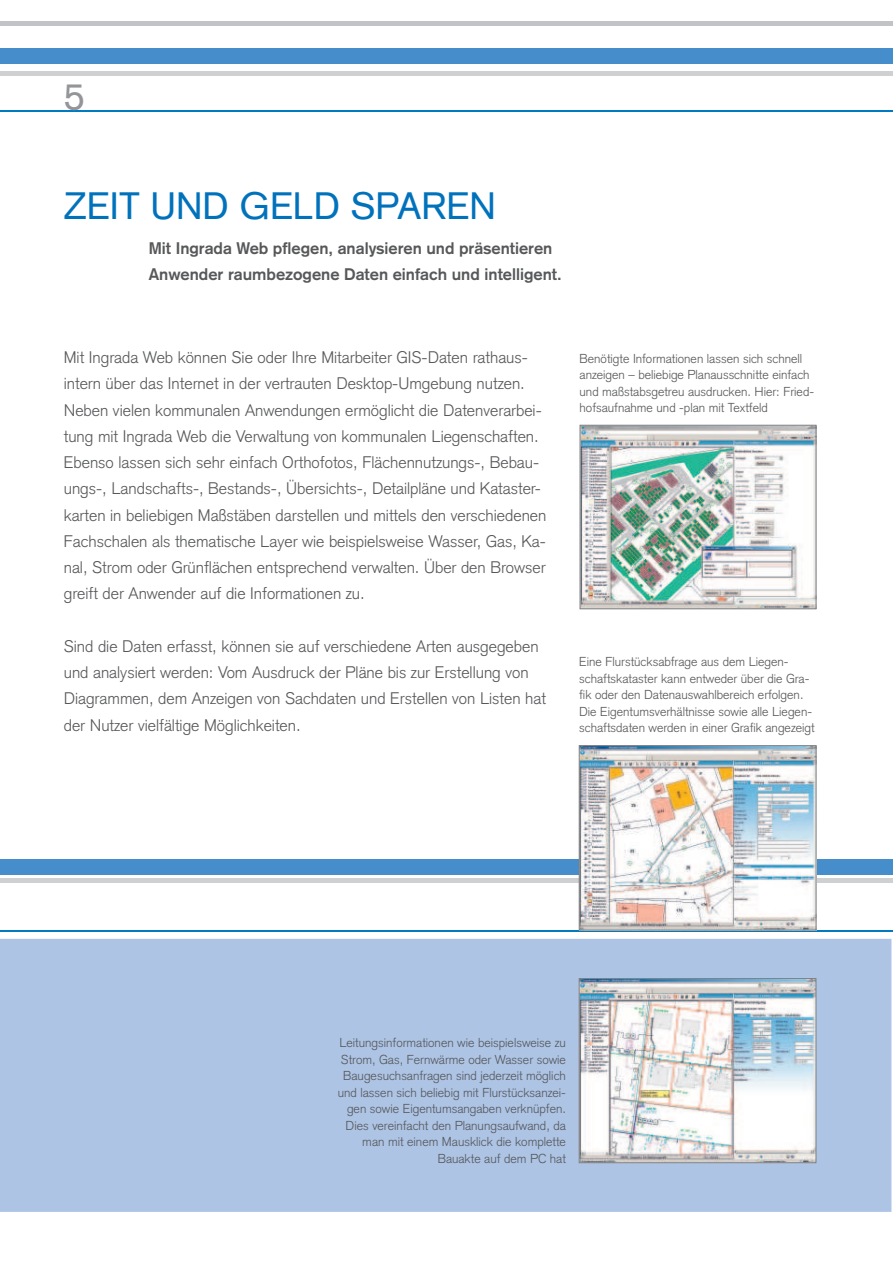
<style>
.page{position:relative;width:893px;height:1263px;background:#fff}
.page>*{position:absolute;margin:0;border:0;box-sizing:border-box;transform-origin:0 0}
.t1{font:37.5px "Basic Commercial";color:#0072bc}
.t2{font:37.5px "Basic Commercial";color:#939598}
.t3{font:300 16.5px/26.2px "Basic Commercial";color:#57585a}
.t4{font:700 16.5px/26.2px "Basic Commercial";color:#57585a}
.t5{font:300 12.75px/16.5px "Basic Commercial";color:#57585a}
</style>
<div class="page">
<div style="left:0;top:938px;width:892px;height:274px;background:#adc4e5"></div>
<hr style="left:0;top:930px;width:893px;height:2px;background:#007ac0">
<hr style="left:0;top:879px;width:893px;height:4px;background:#cfd0d2">
<div style="left:0;top:859px;width:893px;height:15px;background:#458dcb"></div>
<hr style="left:0;top:111px;width:893px;height:1px;background:#007ac0">
<div style="left:0;top:21px;width:893px;height:5px;background:#c2c3c6"></div>
<div style="left:0;top:71px;width:893px;height:5px;background:#cfd0d2"></div>
<div style="left:0;top:48px;width:893px;height:15px;background:#458dcb"></div>
<img style="left:581px;top:980px;width:233px;height:181px">
<div style="left:579px;top:978px;width:237px;height:185px;border:1px solid #808285"></div>
<img style="left:582px;top:427px;width:232px;height:180px">
<div style="left:580px;top:425px;width:236px;height:184px;border:1px solid #808285"></div>
<img style="left:581px;top:747px;width:233px;height:181px">
<div style="left:579px;top:745px;width:237px;height:185px;border:1px solid #808285"></div>
<h1 class="t2" style="left:64px;top:75px;width:22px">5</h1>
<h1 class="t1" style="left:64px;top:184px;width:433px">ZEIT UND GELD SPAREN</h1>
<p class="t4" style="left:149px;top:236px;width:414px">Mit Ingrada Web pflegen, analysieren und präsentieren<br>Anwender raumbezogene Daten einfach und intelligent.</p>
<p class="t3" style="left:64px;top:346px;width:484px">Mit Ingrada Web können Sie oder Ihre Mitarbeiter GIS-Daten rathaus&shy;intern über das Internet in der vertrauten Desktop-Umgebung nutzen.<br>Neben vielen kommunalen Anwendungen ermöglicht die Datenverarbei&shy;tung mit Ingrada Web die Verwaltung von kommunalen Liegenschaften.<br>Ebenso lassen sich sehr einfach Orthofotos, Flächennutzungs-, Bebau&shy;ungs-, Landschafts-, Bestands-, Übersichts-, Detailpläne und Kataster&shy;karten in beliebigen Maßstäben darstellen und mittels den verschiedenen Fachschalen als thematische Layer wie beispielsweise Wasser, Gas, Ka&shy;nal, Strom oder Grünflächen entsprechend verwalten. Über den Browser greift der Anwender auf die Informationen zu.</p>
<p class="t3" style="left:64px;top:635px;width:484px">Sind die Daten erfasst, können sie auf verschiedene Arten ausgegeben und analysiert werden: Vom Ausdruck der Pläne bis zur Erstellung von Diagrammen, dem Anzeigen von Sachdaten und Erstellen von Listen hat der Nutzer vielfältige Möglichkeiten.</p>
<p class="t5" style="left:580px;top:351px;width:236px">Benötigte Informationen lassen sich schnell anzeigen – beliebige Planausschnitte einfach und maßstabsgetreu ausdrucken. Hier: Fried&shy;hofsaufnahme und -plan mit Textfeld</p>
<p class="t5" style="left:579px;top:655px;width:237px">Eine Flurstücksabfrage aus dem Liegen&shy;schaftskataster kann entweder über die Gra&shy;fik oder den Datenauswahlbereich erfolgen.<br>Die Eigentumsverhältnisse sowie alle Liegen&shy;schaftsdaten werden in einer Grafik angezeigt</p>
<p class="t5" style="left:338px;top:1036px;width:230px;text-align:right">Leitungsinformationen wie beispielsweise zu Strom, Gas, Fernwärme oder Wasser sowie Baugesuchsanfragen sind jederzeit möglich und lassen sich beliebig mit Flurstücksanzei&shy;gen sowie Eigentumsangaben verknüpfen.<br>Dies vereinfacht den Planungsaufwand, da man mit einem Mausklick die komplette Bauakte auf dem PC hat</p>
</div>
